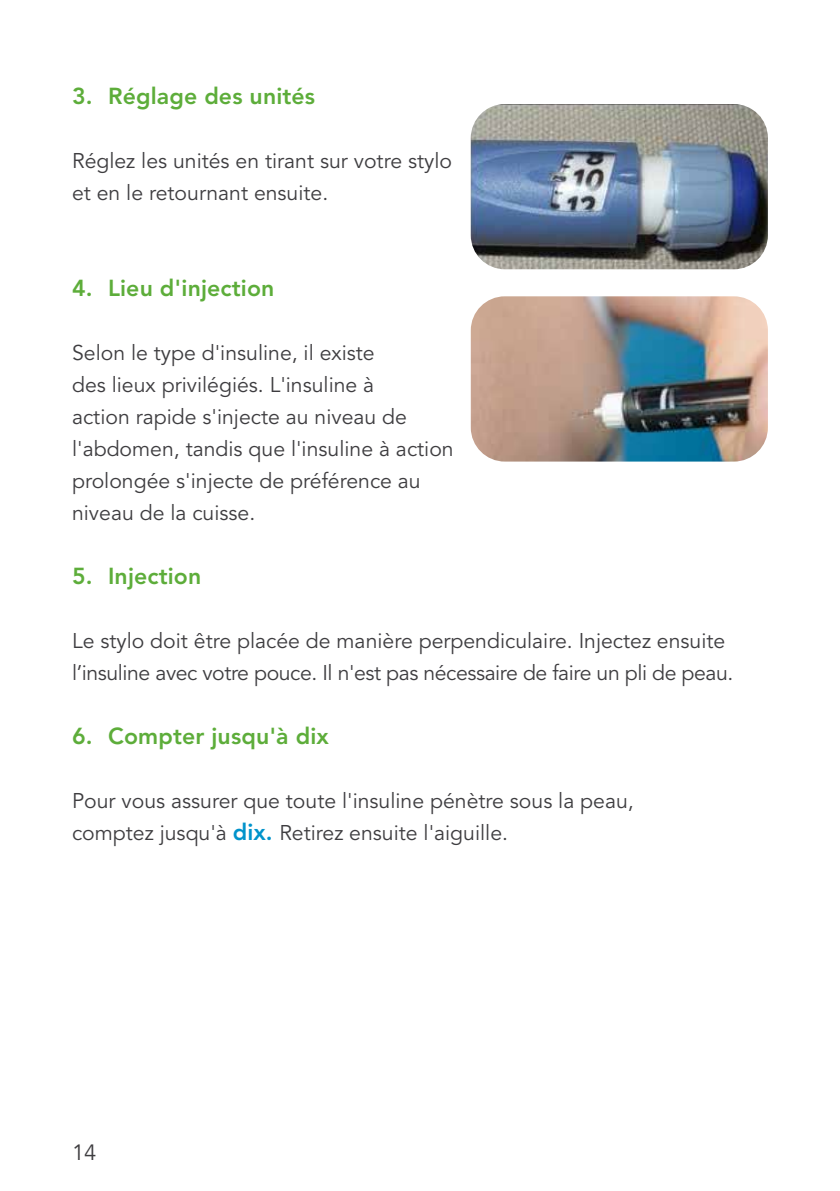
<style>
.page{position:relative;width:840px;height:1191px;background:#fff}
.page>*{position:absolute;margin:0;border:0;box-sizing:border-box;transform-origin:0 0}
.t1{font:800 23px "Avenir LT Std";letter-spacing:.005em;color:#5dad3a}
.t2{font:22px "Avenir LT Std";color:#3e3d40}
.t3{font:21.2px/32px "Avenir LT Std";color:#3e3d40}
.s1{font-weight:800;font-size:23px;color:#0093cb}
</style>
<div class="page">
<img style="left:470px;top:104px;width:297px;height:165px">
<img style="left:470px;top:296px;width:297px;height:165px">
<p class="t1" style="left:72px;top:82px;width:244px">3. Réglage des unités</p>
<p class="t3" style="left:72px;top:145px;width:381px">Réglez les unités en tirant sur votre stylo et en le retournant ensuite.</p>
<p class="t1" style="left:72px;top:274px;width:204px">4. Lieu d'injection</p>
<p class="t3" style="left:72px;top:337px;width:383px">Selon le type d'insuline, il existe<br>des lieux privilégiés. L'insuline à<br>action rapide s'injecte au niveau de l'abdomen, tandis que l'insuline à action prolongée s'injecte de préférence au niveau de la cuisse.</p>
<p class="t1" style="left:72px;top:562px;width:131px">5. Injection</p>
<p class="t3" style="left:72px;top:625px;width:662px">Le stylo doit être placée de manière perpendiculaire. Injectez ensuite l’insuline avec votre pouce. Il n'est pas nécessaire de faire un pli de peau.</p>
<p class="t1" style="left:72px;top:722px;width:258px">6. Compter jusqu'à dix</p>
<p class="t3" style="left:72px;top:785px;width:563px">Pour vous assurer que toute l'insuline pénètre sous la peau, comptez jusqu'à <span class="s1">dix.</span> Retirez ensuite l'aiguille.</p>
<p class="t2" style="left:72px;top:1140px;width:26px">14</p>
</div>
